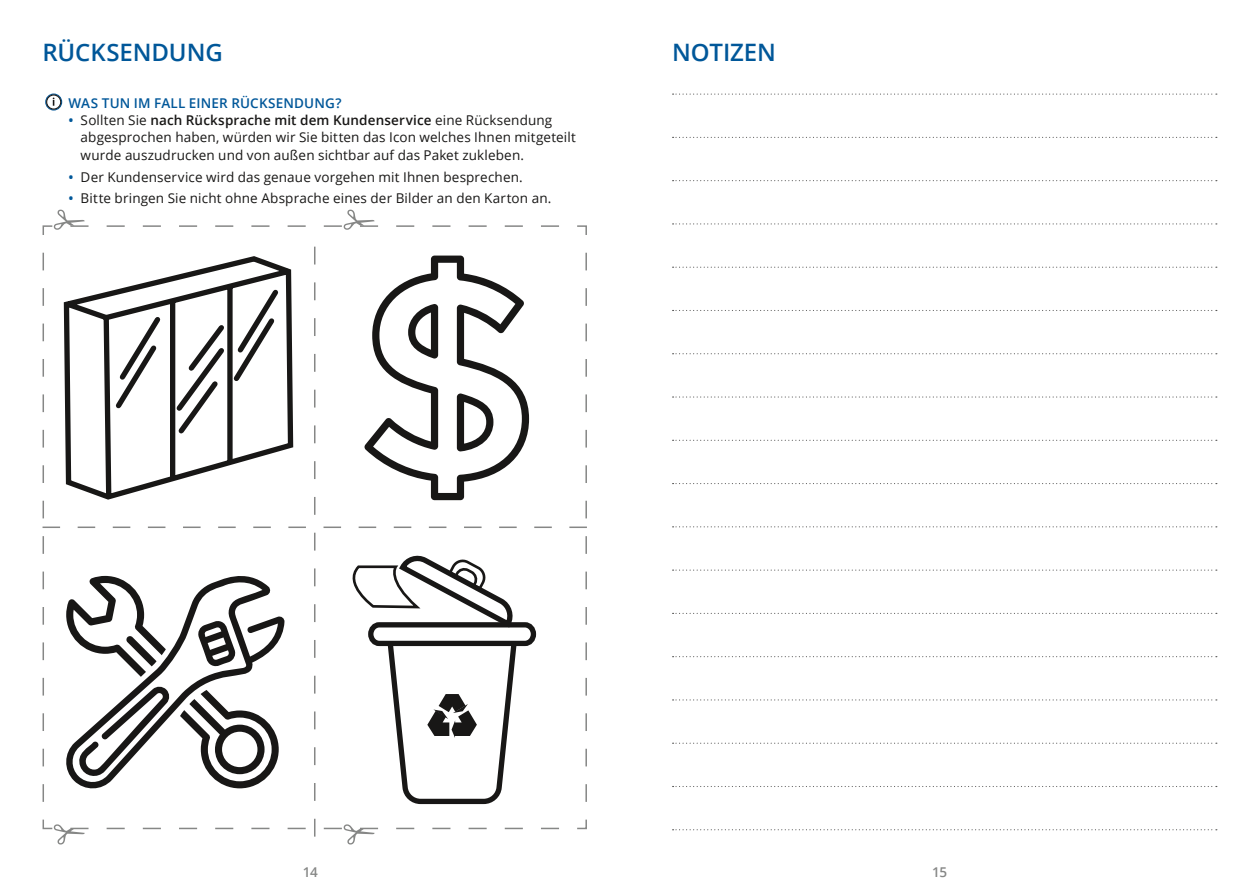
<style>
.page{position:relative;width:1259px;height:893px;background:#fff}
.page>*{position:absolute;margin:0;border:0;box-sizing:border-box;transform-origin:0 0}
.t1{font:600 24px "Open Sans";letter-spacing:-.005em;color:#005799}
.t2{font:13.5px/17.4px "Open Sans";letter-spacing:.01em;color:#181716}
.t3{font:600 13.5px "Open Sans";letter-spacing:.01em;color:#005799}
.t4{font:600 13.5px "Open Sans";color:#868786}
.s1{font-weight:600;color:#005799}
.s2{font-weight:600}
</style>
<div class="page">
<svg style="left:54px;top:210px;width:505px;height:20px"></svg>
<svg style="left:43px;top:246px;width:544px;height:598px"></svg>
<svg style="left:672px;top:94px;width:545px;height:1px"></svg>
<svg style="left:672px;top:137px;width:545px;height:1px"></svg>
<svg style="left:672px;top:180px;width:545px;height:1px"></svg>
<svg style="left:672px;top:223px;width:545px;height:1px"></svg>
<svg style="left:672px;top:267px;width:545px;height:1px"></svg>
<svg style="left:672px;top:310px;width:545px;height:1px"></svg>
<svg style="left:672px;top:353px;width:545px;height:1px"></svg>
<svg style="left:672px;top:396px;width:545px;height:2px"></svg>
<svg style="left:672px;top:613px;width:545px;height:1px"></svg>
<svg style="left:672px;top:440px;width:545px;height:1px"></svg>
<svg style="left:672px;top:656px;width:545px;height:1px"></svg>
<svg style="left:672px;top:483px;width:545px;height:1px"></svg>
<svg style="left:672px;top:699px;width:545px;height:1px"></svg>
<svg style="left:672px;top:526px;width:545px;height:1px"></svg>
<svg style="left:672px;top:743px;width:545px;height:1px"></svg>
<svg style="left:672px;top:570px;width:545px;height:1px"></svg>
<svg style="left:672px;top:786px;width:545px;height:1px"></svg>
<svg style="left:672px;top:829px;width:545px;height:1px"></svg>
<div style="left:45px;top:94px;width:17px;height:17px;border:1px solid #005799;border-radius:50%"></div>
<div style="left:46px;top:94px;width:15px;height:16px;border:1px solid #181716;border-radius:50%"></div>
<h1 class="t1" style="left:43px;top:36px;width:182px">RÜCKSENDUNG</h1>
<h1 class="t1" style="left:672px;top:36px;width:105px">NOTIZEN</h1>
<p class="t3" style="left:69px;top:93px;width:274px">WAS TUN IM FALL EINER RÜCKSENDUNG?</p>
<p class="t2" style="left:81px;top:111px;width:497px;text-indent:-12px"><span class="s1">•</span> Sollten Sie <span class="s2">nach Rücksprache mit dem Kundenservice</span> eine Rücksendung abgesprochen haben, würden wir Sie bitten das Icon welches Ihnen mitgeteilt wurde auszudrucken und von außen sichtbar auf das Paket zukleben.</p>
<p class="t2" style="left:69px;top:168px;width:456px"><span class="s1">•</span> Der Kundenservice wird das genaue vorgehen mit Ihnen besprechen.</p>
<p class="t2" style="left:69px;top:189px;width:484px"><span class="s1">•</span> Bitte bringen Sie nicht ohne Absprache eines der Bilder an den Karton an.</p>
<p class="t4" style="left:303px;top:863px;width:17px">14</p>
<p class="t4" style="left:932px;top:863px;width:17px">15</p>
</div>
